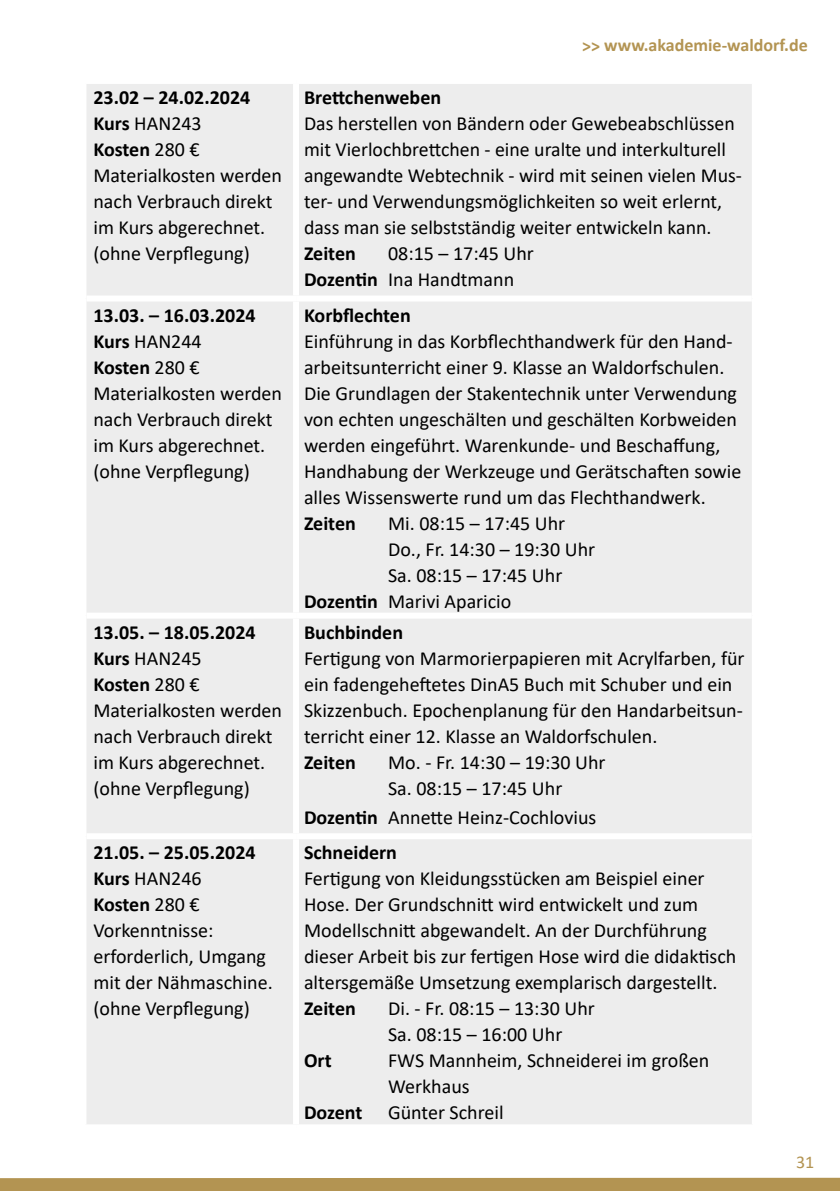
<style>
.page{position:relative;width:840px;height:1191px;background:#fff}
.page>*{position:absolute;margin:0;border:0;box-sizing:border-box;transform-origin:0 0}
.t1{font:20px/26px "Calibri";color:#000}
.t2{font:700 20px "Calibri";color:#000}
.t3{font:700 18px "Calibri";color:#b39452}
.t4{font:18px "Calibri";color:#b39452}
.s1{font-weight:700}
</style>
<div class="page">
<svg style="left:0;top:1177px;width:839px;height:14px;background:#b89b5d"></svg>
<div style="left:87px;top:84px;width:664px;height:1040px;background:#ededed"></div>
<div style="left:293px;top:84px;width:6px;height:211px;background:#fff"></div>
<div style="left:86px;top:295px;width:210px;height:6px;background:#fff"></div>
<div style="left:296px;top:295px;width:455px;height:6px;background:#fff"></div>
<div style="left:293px;top:301px;width:6px;height:311px;background:#fff"></div>
<div style="left:86px;top:612px;width:210px;height:6px;background:#fff"></div>
<div style="left:296px;top:612px;width:455px;height:6px;background:#fff"></div>
<div style="left:293px;top:618px;width:6px;height:215px;background:#fff"></div>
<div style="left:86px;top:833px;width:210px;height:6px;background:#fff"></div>
<div style="left:296px;top:833px;width:455px;height:6px;background:#fff"></div>
<div style="left:293px;top:839px;width:6px;height:285px;background:#fff"></div>
<p class="t3" style="left:582px;top:33px;width:227px">&gt;&gt; www.akademie-waldorf.de</p>
<p class="t1" style="left:93px;top:84px;width:190px"><span class="s1">23.02 – 24.02.2024<br>Kurs</span> HAN243<br><span class="s1">Kosten</span> 280 €<br>Materialkosten werden nach Verbrauch direkt im Kurs abgerechnet. (ohne Verpflegung)</p>
<p class="t2" style="left:304px;top:83px;width:138px">Brettchenweben</p>
<p class="t1" style="left:304px;top:110px;width:439px">Das herstellen von Bändern oder Gewebeabschlüssen mit Vierlochbrettchen - eine uralte und interkulturell angewandte Webtechnik - wird mit seinen vielen Mus&shy;ter- und Verwendungsmöglichkeiten so weit erlernt, dass man sie selbstständig weiter entwickeln kann.</p>
<p class="t2" style="left:304px;top:239px;width:53px">Zeiten</p>
<p class="t1" style="left:304px;top:240px;width:231px;text-indent:84px">08:15 – 17:45 Uhr<br><span class="s1">Dozentin</span> Ina Handtmann</p>
<p class="t1" style="left:93px;top:301px;width:190px"><span class="s1">13.03. – 16.03.2024<br>Kurs</span> HAN244<br><span class="s1">Kosten</span> 280 €<br>Materialkosten werden nach Verbrauch direkt im Kurs abgerechnet. (ohne Verpflegung)</p>
<p class="t2" style="left:304px;top:301px;width:108px">Korbflechten</p>
<p class="t1" style="left:304px;top:327px;width:438px">Einführung in das Korbflechthandwerk für den Hand&shy;arbeitsunterricht einer 9. Klasse an Waldorfschulen.<br>Die Grundlagen der Stakentechnik unter Verwendung von echten ungeschälten und geschälten Korbweiden werden eingeführt. Warenkunde- und Beschaffung, Handhabung der Werkzeuge und Gerätschaften sowie alles Wissenswerte rund um das Flechthandwerk.</p>
<p class="t2" style="left:304px;top:509px;width:53px">Zeiten</p>
<p class="t1" style="left:388px;top:509px;width:178px">Mi. 08:15 – 17:45 Uhr</p>
<p class="t1" style="left:388px;top:535px;width:208px">Do., Fr. 14:30 – 19:30 Uhr</p>
<p class="t1" style="left:388px;top:561px;width:175px">Sa. 08:15 – 17:45 Uhr</p>
<p class="t1" style="left:304px;top:587px;width:209px"><span class="s1">Dozentin</span> Marivi Aparicio</p>
<p class="t1" style="left:93px;top:618px;width:190px"><span class="s1">13.05. – 18.05.2024<br>Kurs</span> HAN245<br><span class="s1">Kosten</span> 280 €<br>Materialkosten werden nach Verbrauch direkt im Kurs abgerechnet. (ohne Verpflegung)</p>
<p class="t2" style="left:304px;top:618px;width:101px">Buchbinden</p>
<p class="t1" style="left:304px;top:644px;width:442px">Fertigung von Marmorierpapieren mit Acrylfarben, für ein fadengeheftetes DinA5 Buch mit Schuber und ein Skizzenbuch. Epochenplanung für den Handarbeitsun&shy;terricht einer 12. Klasse an Waldorfschulen.</p>
<p class="t2" style="left:304px;top:748px;width:53px">Zeiten</p>
<p class="t1" style="left:388px;top:748px;width:219px">Mo. - Fr. 14:30 – 19:30 Uhr<br>Sa. 08:15 – 17:45 Uhr</p>
<p class="t1" style="left:304px;top:803px;width:294px"><span class="s1">Dozentin</span> Annette Heinz-Cochlovius</p>
<p class="t1" style="left:93px;top:839px;width:181px"><span class="s1">21.05. – 25.05.2024<br>Kurs</span> HAN246<br><span class="s1">Kosten</span> 280 €<br>Vorkenntnisse: erforderlich, Umgang mit der Nähmaschine. (ohne Verpflegung)</p>
<p class="t2" style="left:304px;top:838px;width:94px">Schneidern</p>
<p class="t1" style="left:304px;top:865px;width:433px">Fertigung von Kleidungsstücken am Beispiel einer Hose. Der Grundschnitt wird entwickelt und zum Modellschnitt abgewandelt. An der Durchführung dieser Arbeit bis zur fertigen Hose wird die didaktisch altersgemäße Umsetzung exemplarisch dargestellt.</p>
<p class="t2" style="left:304px;top:994px;width:53px">Zeiten</p>
<p class="t1" style="left:388px;top:995px;width:208px">Di. - Fr. 08:15 – 13:30 Uhr<br>Sa. 08:15 – 16:00 Uhr</p>
<p class="t2" style="left:304px;top:1046px;width:29px">Ort</p>
<p class="t1" style="left:388px;top:1047px;width:322px">FWS Mannheim, Schneiderei im großen<br>Werkhaus</p>
<p class="t2" style="left:304px;top:1098px;width:60px">Dozent</p>
<p class="t1" style="left:388px;top:1099px;width:117px">Günter Schreil</p>
<p class="t4" style="left:795px;top:1149px;width:20px">31</p>
</div>
